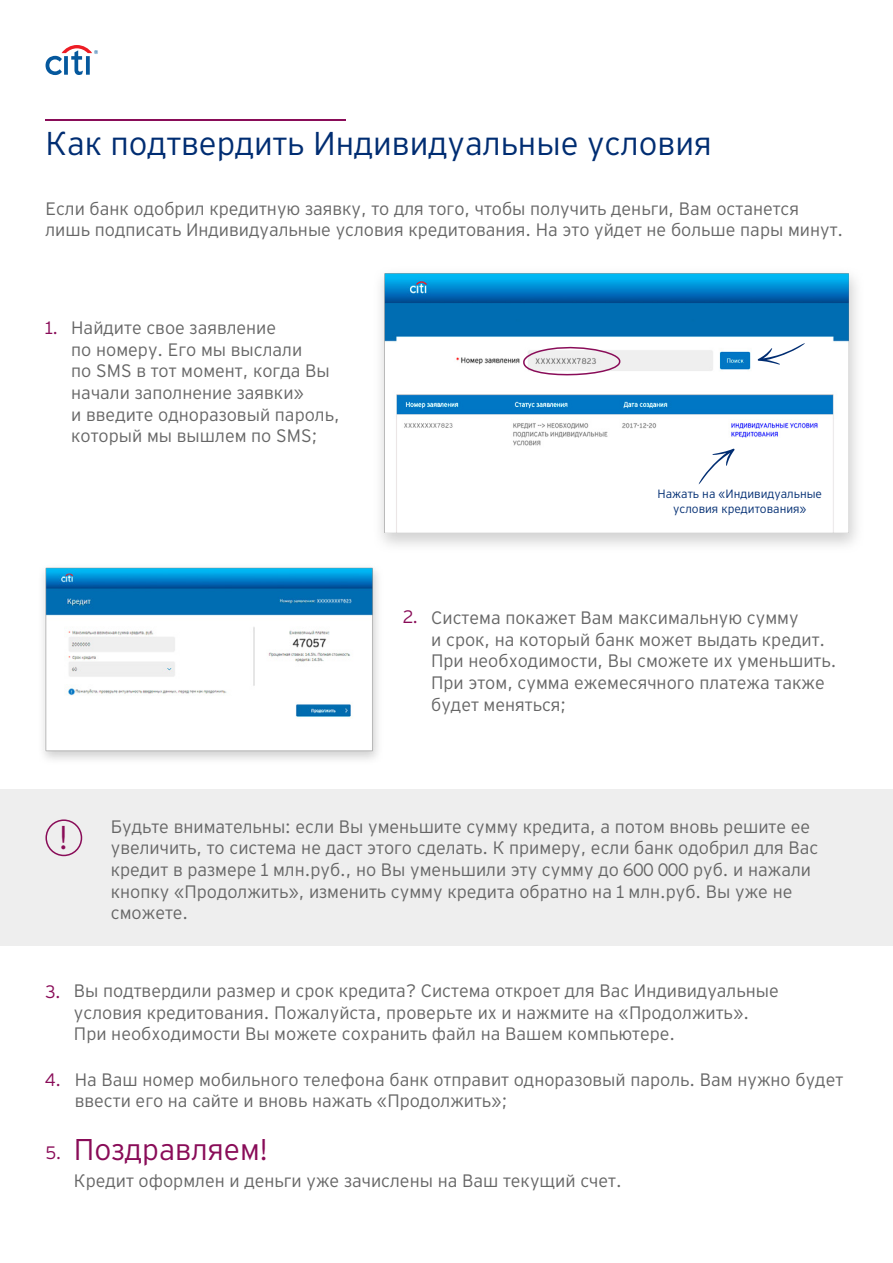
<style>
.page{position:relative;width:893px;height:1263px;background:#fff}
.page>*{position:absolute;margin:0;border:0;box-sizing:border-box;transform-origin:0 0}
.t1{font:33px "Interstate Light Cyr";color:#002d72}
.t2{font:33px "Interstate Light Cyr";color:#890c58}
.t3{font:30px "Interstate Light Cyr";color:#890c58}
.t4{font:18px/21.6px "Interstate Light Cyr";color:#666}
.t5{font:18px "Interstate Light Cyr";color:#890c58}
.t6{font:12px/14.4px "Interstate Light Cyr";color:#002d72;text-align:center}
</style>
<div class="page">
<div style="left:0;top:789px;width:893px;height:157px;background:#eee"></div>
<img style="left:380px;top:273px;width:477px;height:273px">
<svg style="left:46px;top:45px;width:52px;height:30px"></svg>
<hr style="left:45px;top:119px;width:300px;height:2px;background:#890c58">
<svg style="left:757px;top:340px;width:53px;height:25px"></svg>
<svg style="left:696px;top:448px;width:39px;height:41px"></svg>
<svg style="left:519px;top:341px;width:108px;height:40px"></svg>
<img style="left:43px;top:567px;width:335px;height:193px">
<svg style="left:45px;top:819px;width:37px;height:37px"></svg>
<h1 class="t1" style="left:45px;top:126px;width:668px">Как подтвердить Индивидуальные условия</h1>
<p class="t4" style="left:45px;top:197px;width:799px">Если банк одобрил кредитную заявку, то для того, чтобы получить деньги, Вам останется лишь подписать Индивидуальные условия кредитования. На это уйдет не больше пары минут.</p>
<p class="t5" style="left:46px;top:318px;width:14px">1.</p>
<p class="t4" style="left:71px;top:317px;width:270px">Найдите свое заявление<br>по номеру. Его мы выслали<br>по SMS в тот момент, когда Вы начали заполнение заявки»<br>и введите одноразовый пароль, который мы вышлем по SMS;</p>
<p class="t6" style="left:657px;top:487px;width:166px">Нажать на «Индивидуальные условия кредитования»</p>
<p class="t5" style="left:403px;top:607px;width:17px">2.</p>
<p class="t4" style="left:431px;top:607px;width:407px">Система покажет Вам максимальную сумму<br>и срок, на который банк может выдать кредит.<br>При необходимости, Вы сможете их уменьшить.<br>При этом, сумма ежемесячного платежа также будет меняться;</p>
<h1 class="t2" style="left:59px;top:819px;width:10px">!</h1>
<p class="t4" style="left:111px;top:815px;width:709px">Будьте внимательны: если Вы уменьшите сумму кредита, а потом вновь решите ее увеличить, то система не даст этого сделать. К примеру, если банк одобрил для Вас кредит в размере 1 млн.руб., но Вы уменьшили эту сумму до 600 000 руб. и нажали кнопку «Продолжить», изменить сумму кредита обратно на 1 млн.руб. Вы уже не сможете.</p>
<p class="t5" style="left:46px;top:981px;width:17px">3.</p>
<p class="t5" style="left:46px;top:1069px;width:17px">4.</p>
<p class="t5" style="left:46px;top:1142px;width:17px">5.</p>
<p class="t4" style="left:74px;top:980px;width:706px">Вы подтвердили размер и срок кредита? Система откроет для Вас Индивидуальные условия кредитования. Пожалуйста, проверьте их и нажмите на «Продолжить».<br>При необходимости Вы можете сохранить файл на Вашем компьютере.</p>
<p class="t4" style="left:75px;top:1068px;width:770px">На Ваш номер мобильного телефона банк отправит одноразовый пароль. Вам нужно будет ввести его на сайте и вновь нажать «Продолжить»;</p>
<h2 class="t3" style="left:74px;top:1133px;width:195px">Поздравляем!</h2>
<p class="t4" style="left:74px;top:1170px;width:549px">Кредит оформлен и деньги уже зачислены на Ваш текущий счет.</p>
</div>
